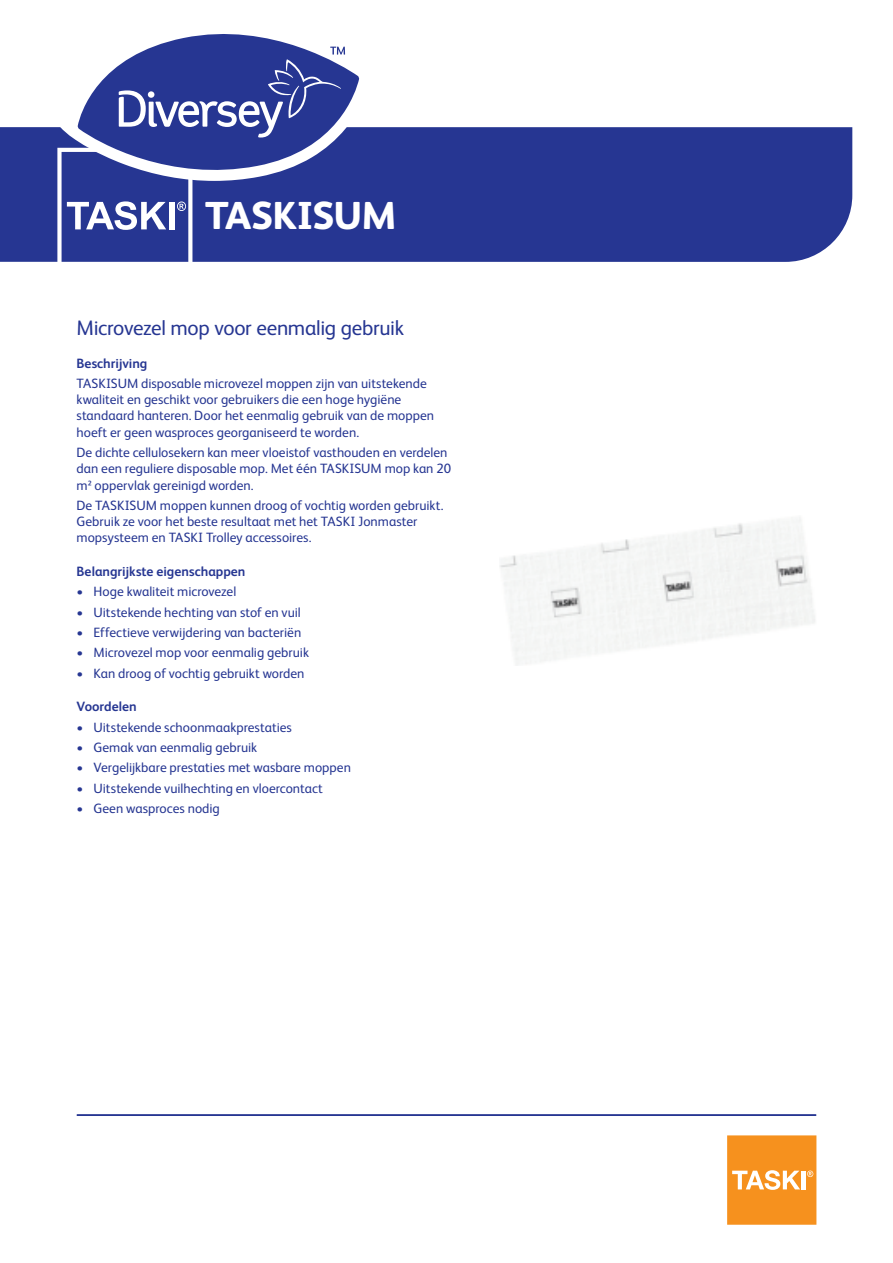
<style>
.page{position:relative;width:893px;height:1263px;background:#fff}
.page>*{position:absolute;margin:0;border:0;box-sizing:border-box;transform-origin:0 0}
.t1{font:800 39px "FS Albert Pro";letter-spacing:-.025em;color:#fff}
.Product_Description{font:21px "FS Albert Pro";letter-spacing:-.015em;color:#263692}
.Bullet_Text{font:13.5px/16.2px "FS Albert Pro";color:#263692}
.Subheads{font:700 13.5px "FS Albert Pro";color:#263692}
</style>
<div class="page">
<div style="left:0;top:127px;width:852px;height:135px;background:#263692"></div>
<svg style="left:57px;top:148px;width:135px;height:114px;background:#4e5ba6"></svg>
<div style="left:169px;top:202px;width:6px;height:27px;background:#fff"></div>
<svg style="left:727px;top:1135px;width:89px;height:90px;background:#f69c34"></svg>
<hr style="left:77px;top:1114px;width:739px;height:2px;background:#263692">
<img style="left:500px;top:517px;width:315px;height:148px">
<svg style="left:58px;top:78px;width:316px;height:103px"></svg>
<svg style="left:78px;top:34px;width:281px;height:148px;fill:#263692"></svg>
<svg style="left:119px;top:47px;width:226px;height:91px;background:#4a58a4"></svg>
<p class="t1" style="left:205px;top:185px;width:193px">TASKISUM</p>
<p class="Product_Description" style="left:77px;top:313px;width:329px">Microvezel mop voor eenmalig gebruik</p>
<p class="Subheads" style="left:77px;top:353px;width:72px">Beschrijving</p>
<p class="Bullet_Text" style="left:77px;top:374px;width:359px">TASKISUM disposable microvezel moppen zijn van uitstekende kwaliteit en geschikt voor gebruikers die een hoge hygiëne standaard hanteren. Door het eenmalig gebruik van de moppen hoeft er geen wasproces georganiseerd te worden.</p>
<p class="Bullet_Text" style="left:77px;top:443px;width:376px">De dichte cellulosekern kan meer vloeistof vasthouden en verdelen dan een reguliere disposable mop. Met één TASKISUM mop kan 20 m2 oppervlak gereinigd worden.</p>
<p class="Bullet_Text" style="left:77px;top:496px;width:368px">De TASKISUM moppen kunnen droog of vochtig worden gebruikt.<br>Gebruik ze voor het beste resultaat met het TASKI Jonmaster mopsysteem en TASKI Trolley accessoires.</p>
<p class="Subheads" style="left:77px;top:561px;width:171px">Belangrijkste eigenschappen</p>
<p class="Bullet_Text" style="left:77px;top:582px;width:161px">• Hoge kwaliteit microvezel</p>
<p class="Bullet_Text" style="left:77px;top:603px;width:226px">• Uitstekende hechting van stof en vuil</p>
<p class="Bullet_Text" style="left:77px;top:623px;width:226px">• Effectieve verwijdering van bacteriën</p>
<p class="Bullet_Text" style="left:77px;top:644px;width:234px">• Microvezel mop voor eenmalig gebruik</p>
<p class="Bullet_Text" style="left:77px;top:664px;width:229px">• Kan droog of vochtig gebruikt worden</p>
<p class="Subheads" style="left:77px;top:697px;width:62px">Voordelen</p>
<p class="Bullet_Text" style="left:77px;top:718px;width:217px">• Uitstekende schoonmaakprestaties</p>
<p class="Bullet_Text" style="left:77px;top:738px;width:182px">• Gemak van eenmalig gebruik</p>
<p class="Bullet_Text" style="left:77px;top:759px;width:276px">• Vergelijkbare prestaties met wasbare moppen</p>
<p class="Bullet_Text" style="left:77px;top:779px;width:248px">• Uitstekende vuilhechting en vloercontact</p>
<p class="Bullet_Text" style="left:77px;top:800px;width:145px">• Geen wasproces nodig</p>
</div>
